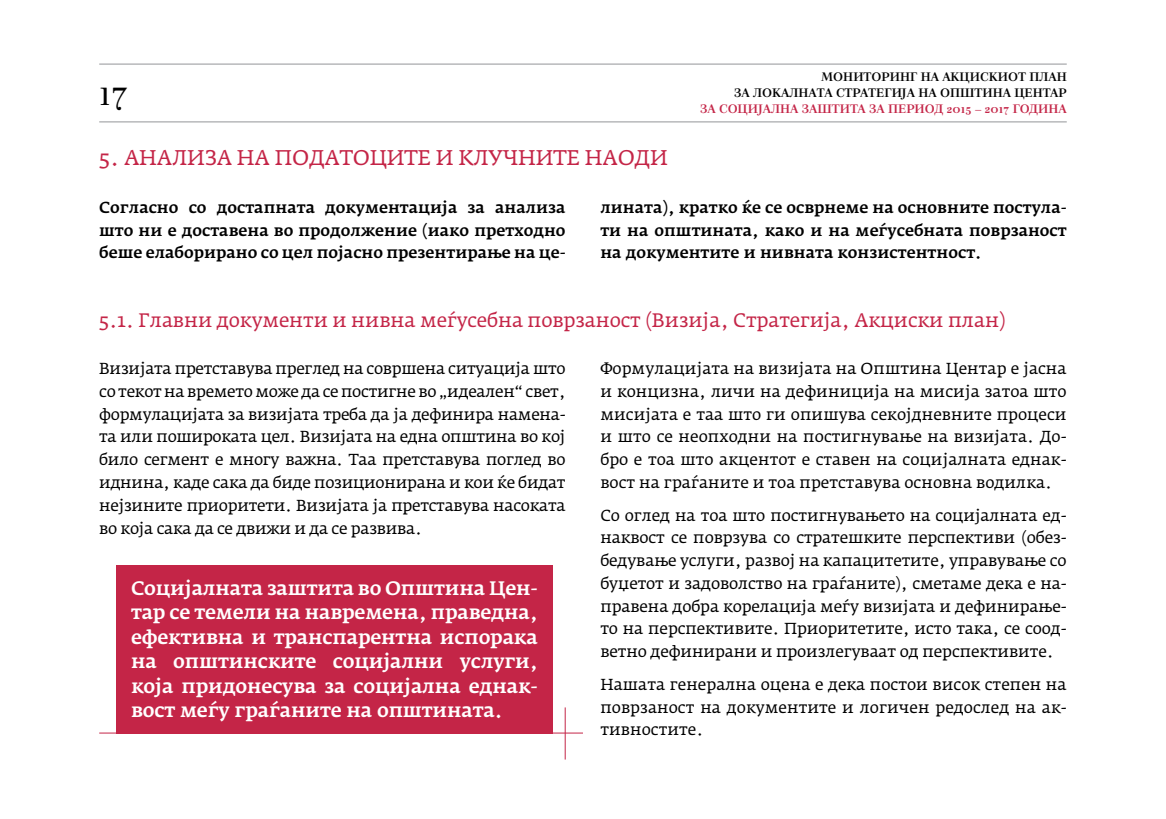
<style>
.page{position:relative;width:1166px;height:819px;background:#fff}
.page>*{position:absolute;margin:0;border:0;box-sizing:border-box;transform-origin:0 0}
.t1{font:38.5px "Nocturno BG";color:#000}
.t2{font:21px "Fedra Serif A Pro";letter-spacing:-.01em;color:#c42547}
.t3{font:500 19.25px/24.5px "Fedra Serif A Pro";letter-spacing:-.01em;color:#fff;text-align:justify}
.t4{font:19.25px "Fedra Serif A Pro";letter-spacing:-.01em;color:#c42547}
.t5{font:15.75px/22.8px "Fedra Serif A Pro";letter-spacing:-.005em;color:#000;text-align:justify}
.t6{font:500 15.75px/22.8px "Fedra Serif A Pro";color:#000;text-align:justify}
.t7{font:700 13.12px/15.8px "Nocturno BG";color:#000;text-align:right}
.t8{font:700 13.12px "Nocturno BG";color:#c42547}
</style>
<div class="page">
<hr style="left:99px;top:64px;width:968px;height:1px;background:#939598">
<hr style="left:99px;top:121px;width:968px;height:1px;background:#939598">
<div style="left:116px;top:564px;width:437px;height:169px;background:#c42547"></div>
<hr style="left:99px;top:732px;width:484px;height:1px;background:#c42547">
<hr style="left:565px;top:707px;width:1px;height:52px;background:#c42547">
<h1 class="t1" style="left:99px;top:70px;width:30px">17</h1>
<p class="t7" style="left:734px;top:69px;width:334px">МОНИТОРИНГ НА АКЦИСКИОТ ПЛАН<br>ЗА ЛОКАЛНАТА СТРАТЕГИЈА НА ОПШТИНА ЦЕНТАР</p>
<p class="t8" style="left:700px;top:101px;width:368px">ЗА СОЦИЈАЛНА ЗАШТИТА ЗА ПЕРИОД 2015 – 2017 ГОДИНА</p>
<h2 class="t2" style="left:99px;top:145px;width:570px">5. АНАЛИЗА НА ПОДАТОЦИТЕ И КЛУЧНИТЕ НАОДИ</h2>
<p class="t6" style="left:99px;top:196px;width:468px">Согласно со достапната документација за анализа што ни е доставена во продолжение (иако претходно беше елаборирано со цел појасно презентирање на це-</p>
<p class="t6" style="left:600px;top:196px;width:468px">лината), кратко ќе се осврнеме на основните постула&shy;ти на општината, како и на меѓусебната поврзаност на документите и нивната конзистентност.</p>
<p class="t4" style="left:99px;top:308px;width:908px">5.1. Главни документи и нивна меѓусебна поврзаност (Визија, Стратегија, Акциски план)</p>
<p class="t5" style="left:99px;top:357px;width:468px">Визијата претставува преглед на совршена ситуација што со текот на времето може да се постигне во „идеален“ свет, формулацијата за визијата треба да ја дефинира намена&shy;та или пошироката цел. Визијата на една општина во кој било сегмент е многу важна. Таа претставува поглед во иднина, каде сака да биде позиционирана и кои ќе бидат нејзините приоритети. Визијата ја претставува насоката во која сака да се движи и да се развива.</p>
<p class="t5" style="left:600px;top:357px;width:468px">Формулацијата на визијата на Општина Центар е јасна и концизна, личи на дефиниција на мисија затоа што мисијата е таа што ги опишува секојдневните процеси и што се неопходни на постигнување на визијата. До&shy;бро е тоа што акцентот е ставен на социјалната еднак&shy;вост на граѓаните и тоа претставува основна водилка.</p>
<p class="t5" style="left:600px;top:503px;width:468px">Со оглед на тоа што постигнувањето на социјалната ед&shy;наквост се поврзува со стратешките перспективи (обез&shy;бедување услуги, развој на капацитетите, управување со буџетот и задоволство на граѓаните), сметаме дека е на&shy;правена добра корелација меѓу визијата и дефинирање&shy;то на перспективите. Приоритетите, исто така, се соод&shy;ветно дефинирани и произлегуваат од перспективите.</p>
<p class="t5" style="left:600px;top:673px;width:468px">Нашата генерална оцена е дека постои висок степен на поврзаност на документите и логичен редослед на ак&shy;тивностите.</p>
<p class="t3" style="left:131px;top:575px;width:408px">Социјалната заштита во Општина Цен&shy;тар се темели на навремена, праведна, ефективна и транспарентна испорака на општинските социјални услуги, која придонесува за социјална еднак&shy;вост меѓу граѓаните на општината.</p>
</div>
